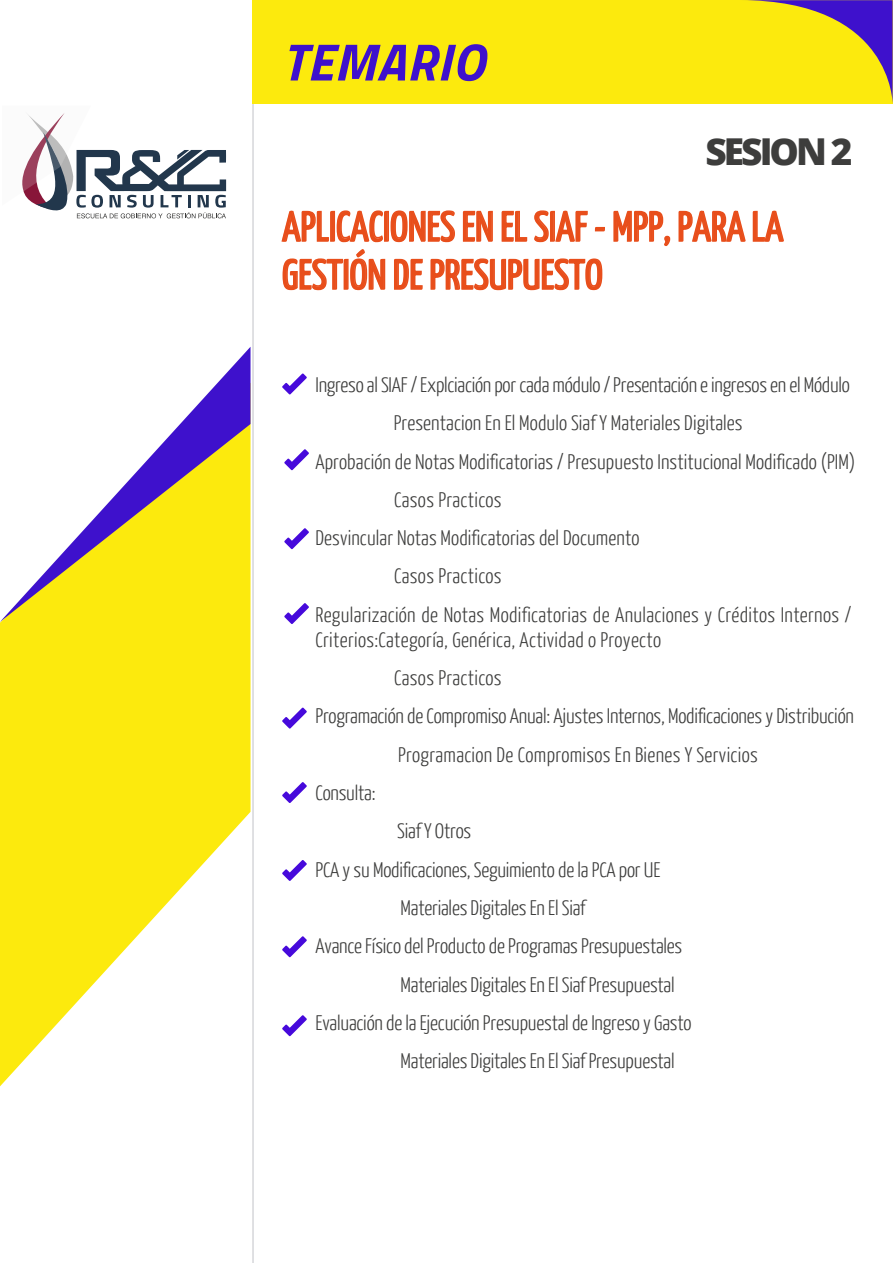
<style>
.page{position:relative;width:893px;height:1263px;background:#fff}
.page>*{position:absolute;margin:0;border:0;box-sizing:border-box;transform-origin:0 0}
.t1{font:italic 700 52.5px "Titillium Web";letter-spacing:.02em;color:#3e11cc}
.t2{font:42px/48px "Yanone Kaffeesatz";color:#e84e1b}
.t3{font:800 37.05px "Open Sans";letter-spacing:-.08em;color:#3d3d3c}
.t4{font:300 21px "Yanone Kaffeesatz";letter-spacing:-.01em;color:#3c3c3b}
.t5{font:300 21px "Yanone Kaffeesatz";letter-spacing:.015em;color:#3c3c3b}
</style>
<div class="page">
<hr style="left:252px;top:0;width:2px;height:1263px;background:#d9dadd">
<svg style="left:22px;top:113px;width:204px;height:105px"></svg>
<svg style="left:0;top:622px;width:251px;height:465px;fill:#fcea0d"></svg>
<svg style="left:0;top:347px;width:251px;height:275px"></svg>
<div style="left:252px;top:0;width:641px;height:104px;background:#fcea0d"></div>
<svg style="left:747px;top:0;width:146px;height:103px"></svg>
<svg style="left:613px;top:210px;width:58px;height:36px"></svg>
<svg style="left:678px;top:210px;width:106px;height:32px"></svg>
<svg style="left:281px;top:210px;width:324px;height:81px"></svg>
<svg style="left:282px;top:373px;width:25px;height:21px"></svg>
<svg style="left:284px;top:449px;width:25px;height:21px"></svg>
<svg style="left:284px;top:528px;width:25px;height:21px"></svg>
<svg style="left:284px;top:603px;width:25px;height:21px"></svg>
<svg style="left:282px;top:707px;width:25px;height:21px"></svg>
<svg style="left:282px;top:782px;width:25px;height:21px"></svg>
<svg style="left:282px;top:860px;width:25px;height:21px"></svg>
<svg style="left:282px;top:936px;width:25px;height:21px"></svg>
<svg style="left:282px;top:1015px;width:25px;height:21px"></svg>
<h1 class="t1" style="left:282px;top:21px;width:204px">TEMARIO</h1>
<h3 class="t3" style="left:705px;top:124px;width:149px">SESION 2</h3>
<h2 class="t2" style="left:282px;top:201px;width:503px">APLICACIONES EN EL SIAF - MPP, PARA LA<br>GESTIÓN DE PRESUPUESTO</h2>
<p class="t4" style="left:315px;top:372px;width:536px">Ingreso al SIAF / Explciación por cada módulo / Presentación e ingresos en el Módulo</p>
<p class="t4" style="left:394px;top:410px;width:351px">Presentacion En El Modulo Siaf Y Materiales Digitales</p>
<p class="t4" style="left:315px;top:448px;width:541px">Aprobación de Notas Modificatorias / Presupuesto Institucional Modificado (PIM)</p>
<p class="t5" style="left:394px;top:487px;width:109px">Casos Practicos</p>
<p class="t4" style="left:315px;top:525px;width:325px">Desvincular Notas Modificatorias del Documento</p>
<p class="t5" style="left:394px;top:563px;width:109px">Casos Practicos</p>
<p class="t5" style="left:315px;top:602px;width:537px">Regularización de Notas Modificatorias de Anulaciones y Créditos Internos /</p>
<p class="t5" style="left:315px;top:627px;width:347px">Criterios:Categoría, Genérica, Actividad o Proyecto</p>
<p class="t5" style="left:394px;top:665px;width:109px">Casos Practicos</p>
<p class="t4" style="left:315px;top:703px;width:540px">Programación de Compromiso Anual: Ajustes Internos, Modificaciones y Distribución</p>
<p class="t5" style="left:398px;top:742px;width:361px">Programacion De Compromisos En Bienes Y Servicios</p>
<p class="t4" style="left:315px;top:780px;width:62px">Consulta:</p>
<p class="t4" style="left:397px;top:818px;width:76px">Siaf Y Otros</p>
<p class="t4" style="left:315px;top:856px;width:346px">PCA y su Modificaciones, Seguimiento de la PCA por UE</p>
<p class="t4" style="left:401px;top:895px;width:186px">Materiales Digitales En El Siaf</p>
<p class="t4" style="left:315px;top:933px;width:368px">Avance Físico del Producto de Programas Presupuestales</p>
<p class="t4" style="left:401px;top:971px;width:276px">Materiales Digitales En El Siaf Presupuestal</p>
<p class="t4" style="left:315px;top:1010px;width:377px">Evaluación de la Ejecución Presupuestal de Ingreso y Gasto</p>
<p class="t4" style="left:401px;top:1048px;width:276px">Materiales Digitales En El Siaf Presupuestal</p>
</div>
